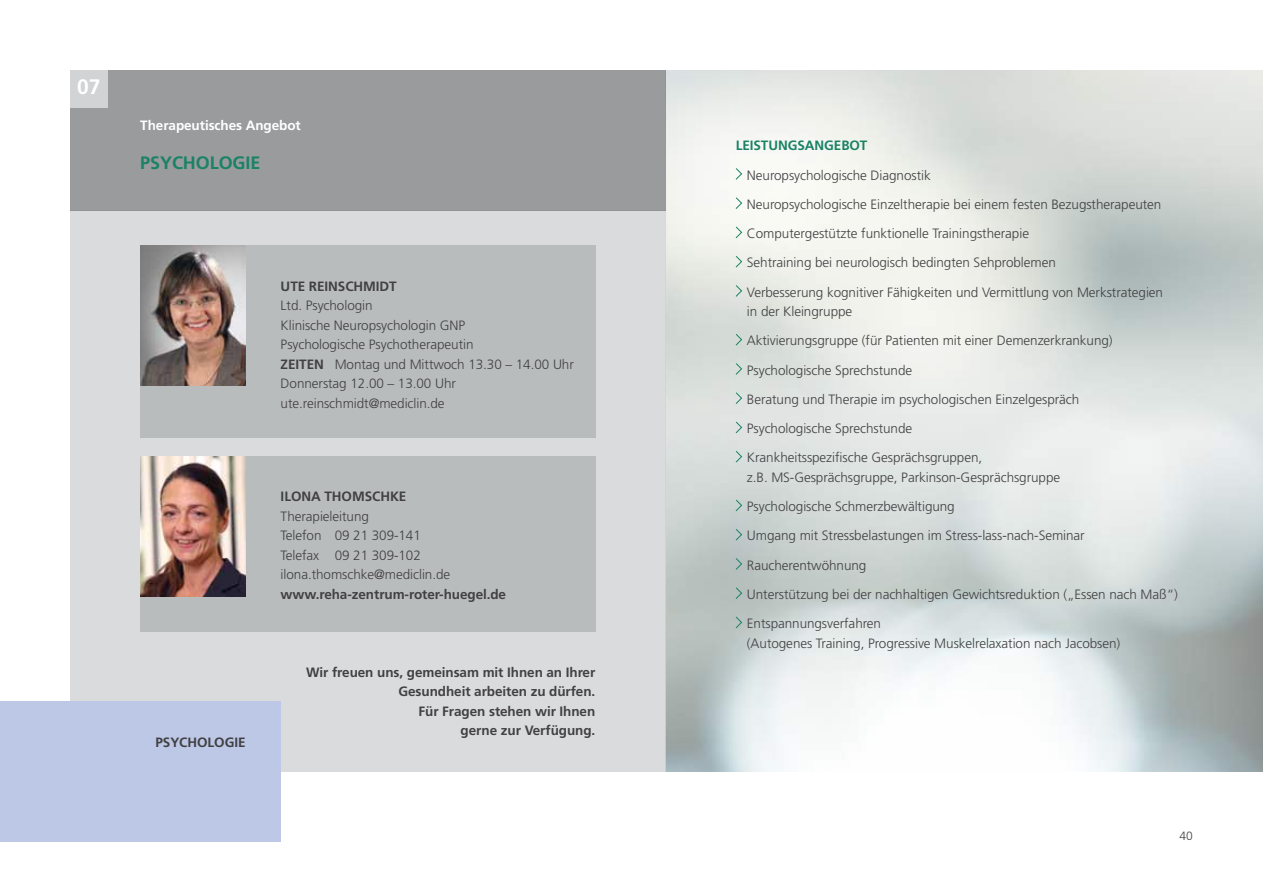
<style>
.page{position:relative;width:1263px;height:893px;background:#fff}
.page>*{position:absolute;margin:0;border:0;box-sizing:border-box;transform-origin:0 0}
.t1{font:700 21px "Frutiger LT";color:#fff}
.t2{font:700 18px "Frutiger LT";letter-spacing:-.005em;color:#1a8265}
.t3{font:300 13.5px/29.2px "Frutiger LT";letter-spacing:-.005em;color:#414042}
.t4{font:700 13.5px/19.5px "Frutiger LT";letter-spacing:-.005em;color:#414042;text-align:right}
.t5{font:700 13.5px "Frutiger LT";letter-spacing:-.005em;color:#fff}
.t6{font:700 13.5px "Frutiger LT";letter-spacing:-.005em;color:#1a8265}
.t7{font:300 12px "Frutiger LT";color:#414042}
.s1{font-weight:700}
</style>
<div class="page">
<div style="left:70px;top:210px;width:595px;height:562px;background:#dadbdc"></div>
<div style="left:70px;top:70px;width:595px;height:140px;background:#999b9d"></div>
<div style="left:70px;top:70px;width:37px;height:37px;background:#d1d3d4"></div>
<svg style="left:735px;top:167px;width:8px;height:14px"></svg>
<svg style="left:735px;top:196px;width:8px;height:14px"></svg>
<svg style="left:735px;top:226px;width:8px;height:13px"></svg>
<svg style="left:735px;top:255px;width:8px;height:13px"></svg>
<svg style="left:735px;top:284px;width:8px;height:14px"></svg>
<svg style="left:735px;top:333px;width:8px;height:13px"></svg>
<svg style="left:735px;top:362px;width:8px;height:14px"></svg>
<svg style="left:735px;top:391px;width:8px;height:14px"></svg>
<svg style="left:735px;top:421px;width:8px;height:13px"></svg>
<svg style="left:735px;top:450px;width:8px;height:13px"></svg>
<svg style="left:735px;top:499px;width:8px;height:13px"></svg>
<svg style="left:735px;top:528px;width:8px;height:13px"></svg>
<svg style="left:735px;top:557px;width:8px;height:14px"></svg>
<svg style="left:735px;top:586px;width:8px;height:14px"></svg>
<svg style="left:735px;top:616px;width:8px;height:13px"></svg>
<div style="left:140px;top:246px;width:455px;height:192px;background:#b9bcbd"></div>
<img style="left:140px;top:246px;width:106px;height:140px">
<div style="left:0;top:702px;width:281px;height:140px;background:#bdc8e6"></div>
<div style="left:140px;top:456px;width:455px;height:175px;background:#b9bcbd"></div>
<img style="left:140px;top:456px;width:106px;height:140px">
<h1 class="t1" style="left:77px;top:74px;width:25px">07</h1>
<p class="t5" style="left:140px;top:118px;width:162px">Therapeutisches Angebot</p>
<h2 class="t2" style="left:140px;top:153px;width:45px">Psycho</h2>
<h2 class="t2" style="left:210px;top:153px;width:52px">logie</h2>
<p class="t4" style="left:155px;top:732px;width:34px">Psycho</p>
<p class="t4" style="left:208px;top:732px;width:39px">logie</p>
<p class="t4" style="left:281px;top:276px;width:76px">Ute Reinschm</p>
<p class="t4" style="left:376px;top:276px;width:22px">idt</p>
<p class="t3" style="left:281px;top:296px;width:295px;line-height:19.5px">Ltd. Psychologin<br>Klinische Neuropsychologin GNP<br>Psychologische Psychotherapeutin<br><span class="s1">Zeiten</span> Montag und Mittwoch 13.30 – 14.00 Uhr<br>Donnerstag 12.00 – 13.00 Uhr ute.reinschmidt@mediclin.de</p>
<p class="t4" style="left:281px;top:487px;width:55px">Ilona Thom</p>
<p class="t4" style="left:365px;top:487px;width:43px">sch ke</p>
<p class="t3" style="left:281px;top:507px;width:171px;line-height:19.5px">Therapieleitung<br>Telefon 09 21 309-141<br>Telefax 09 21 309-102 ilona.thomschke@mediclin.de</p>
<p class="t4" style="left:281px;top:584px;width:227px">www.reha-zentrum-roter-huegel.de</p>
<p class="t4" style="left:306px;top:662px;width:291px">Wir freuen uns, gemeinsam mit Ihnen an Ihrer<br>Gesundheit arbeiten zu dürfen.<br>Für Fragen stehen wir Ihnen<br>gerne zur Verfügung.</p>
<p class="t6" style="left:736px;top:138px;width:133px">Leistungsangebot</p>
<p class="t3" style="left:747px;top:161px;width:418px">Neuropsychologische Diagnostik<br>Neuropsychologische Einzeltherapie bei einem festen Bezugstherapeuten Computergestützte funktionelle Trainingstherapie<br>Sehtraining bei neurologisch bedingten Sehproblemen<br>Verbesserung kognitiver Fähigkeiten und Vermittlung von Merkstrategien</p>
<p class="t3" style="left:747px;top:297px;width:367px">in der Kleingruppe<br>Aktivierungsgruppe (für Patienten mit einer Demenzerkrankung)<br>Psychologische Sprechstunde<br>Beratung und Therapie im psychologischen Einzelgespräch Psychologische Sprechstunde<br>Krankheitsspezifische Gesprächsgruppen,</p>
<p class="t3" style="left:747px;top:463px;width:432px">z.B. MS-Gesprächsgruppe, Parkinson-Gesprächsgruppe<br>Psychologische Schmerzbewältigung<br>Umgang mit Stressbelastungen im Stress-lass-nach-Seminar Raucherentwöhnung<br>Unterstützung bei der nachhaltigen Gewichtsreduktion („Essen nach Maß“)<br>Entspannungsverfahren</p>
<p class="t3" style="left:747px;top:629px;width:375px">(Autogenes Training, Progressive Muskelrelaxation nach Jacobsen)</p>
<p class="t7" style="left:1179px;top:829px;width:15px">40</p>
</div>
